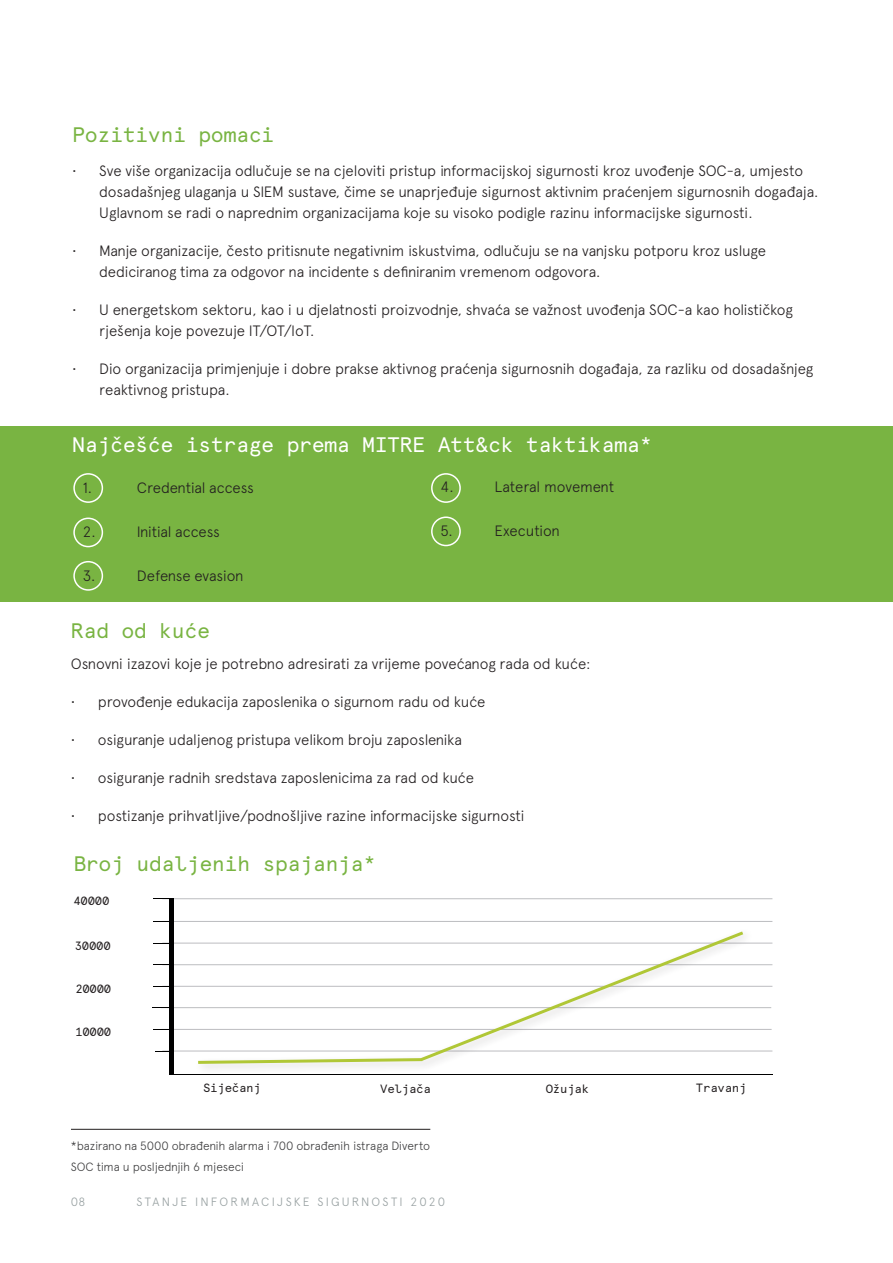
<style>
.page{position:relative;width:893px;height:1263px;background:#fff}
.page>*{position:absolute;margin:0;border:0;box-sizing:border-box;transform-origin:0 0}
.Level_2_Headings{font:21px "Apercu Pro Mono";letter-spacing:-.02em;color:#79b442}
.All_Page_Title{font:21px "Apercu Pro Mono";letter-spacing:-.02em;color:#fff}
.Body_Text{font:300 15px/21px "Apercu Pro";letter-spacing:-.015em;color:#231f20}
.Body_Text-2{font:300 12px/21px "Apercu Pro";letter-spacing:-.015em;color:#3e3e3f}
.t1{font:300 12px "Apercu Pro";letter-spacing:.18em;color:#97a0a1}
.Level_2_Headings-2{font:12px "Apercu Mono";letter-spacing:-.02em;color:#231f20}
.Level_2_Headings-3{font:12px "Apercu Pro Mono";letter-spacing:-.02em;color:#231f20}
</style>
<div class="page">
<hr style="left:162px;top:1051px;width:610px;height:1px;background:#bcbdc0">
<hr style="left:161px;top:1029px;width:611px;height:1px;background:#bcbdc0">
<hr style="left:161px;top:1007px;width:610px;height:1px;background:#bcbdc0">
<hr style="left:162px;top:986px;width:610px;height:1px;background:#bcbdc0">
<hr style="left:162px;top:964px;width:610px;height:1px;background:#bcbdc0">
<hr style="left:162px;top:943px;width:610px;height:1px;background:#bcbdc0">
<hr style="left:162px;top:921px;width:610px;height:1px;background:#bcbdc0">
<hr style="left:162px;top:898px;width:610px;height:1px;background:#bcbdc0">
<hr style="left:170px;top:898px;width:4px;height:176px;background:#000">
<hr style="left:173px;top:1074px;width:599px;height:1px;background:#000">
<svg style="left:155px;top:1051px;width:15px;height:1px"></svg>
<div style="left:193px;top:927px;width:560px;height:148px;background:#fff"></div>
<svg style="left:195px;top:931px;width:551px;height:134px"></svg>
<svg style="left:153px;top:1029px;width:17px;height:1px"></svg>
<svg style="left:152px;top:1007px;width:18px;height:1px"></svg>
<svg style="left:153px;top:986px;width:17px;height:1px"></svg>
<svg style="left:153px;top:964px;width:17px;height:1px"></svg>
<svg style="left:153px;top:943px;width:17px;height:1px"></svg>
<svg style="left:153px;top:921px;width:17px;height:1px"></svg>
<svg style="left:153px;top:898px;width:17px;height:1px"></svg>
<div style="left:0;top:426px;width:893px;height:176px;background:#79b442"></div>
<div style="left:73px;top:473px;width:30px;height:30px;border:2px solid #fff;border-radius:50%"></div>
<div style="left:73px;top:518px;width:30px;height:29px;border:2px solid #fff;border-radius:50%"></div>
<div style="left:73px;top:561px;width:30px;height:30px;border:2px solid #fff;border-radius:50%"></div>
<div style="left:431px;top:473px;width:30px;height:30px;border:2px solid #fff;border-radius:50%"></div>
<div style="left:431px;top:516px;width:30px;height:30px;border:2px solid #fff;border-radius:50%"></div>
<hr style="left:71px;top:1129px;width:359px;height:1px;background:#231f20">
<p class="Level_2_Headings" style="left:72px;top:119px;width:204px">Pozitivni pomaci</p>
<p class="Body_Text" style="left:99px;top:159px;width:721px;text-indent:-27px">• Sve više organizacija odlučuje se na cjeloviti pristup informacijskoj sigurnosti kroz uvođenje SOC-a, umjesto dosadašnjeg ulaganja u SIEM sustave, čime se unaprjeđuje sigurnost aktivnim praćenjem sigurnosnih događaja.<br>Uglavnom se radi o naprednim organizacijama koje su visoko podigle razinu informacijske sigurnosti.</p>
<p class="Body_Text" style="left:99px;top:239px;width:668px;text-indent:-27px">• Manje organizacije, često pritisnute negativnim iskustvima, odlučuju se na vanjsku potporu kroz usluge dediciranog tima za odgovor na incidente s definiranim vremenom odgovora.</p>
<p class="Body_Text" style="left:99px;top:298px;width:695px;text-indent:-27px">• U energetskom sektoru, kao i u djelatnosti proizvodnje, shvaća se važnost uvođenja SOC-a kao holističkog rješenja koje povezuje IT/OT/IoT.</p>
<p class="Body_Text" style="left:99px;top:357px;width:715px;text-indent:-27px">• Dio organizacija primjenjuje i dobre prakse aktivnog praćenja sigurnosnih događaja, za razliku od dosadašnjeg reaktivnog pristupa.</p>
<p class="All_Page_Title" style="left:72px;top:429px;width:582px">Najčešće istrage prema MITRE Att&amp;ck taktikama*</p>
<p class="Body_Text" style="left:83px;top:476px;width:11px">1.</p>
<p class="Body_Text" style="left:137px;top:476px;width:118px">Credential access</p>
<p class="Body_Text" style="left:83px;top:520px;width:14px">2.</p>
<p class="Body_Text" style="left:137px;top:520px;width:84px">Initial access</p>
<p class="Body_Text" style="left:83px;top:564px;width:14px">3.</p>
<p class="Body_Text" style="left:137px;top:564px;width:108px">Defense evasion</p>
<p class="Body_Text" style="left:441px;top:475px;width:14px">4.</p>
<p class="Body_Text" style="left:495px;top:475px;width:121px">Lateral movement</p>
<p class="Body_Text" style="left:441px;top:519px;width:14px">5.</p>
<p class="Body_Text" style="left:495px;top:519px;width:67px">Execution</p>
<p class="Level_2_Headings" style="left:71px;top:615px;width:141px">Rad od kuće</p>
<p class="Body_Text" style="left:71px;top:651px;width:521px">Osnovni izazovi koje je potrebno adresirati za vrijeme povećanog rada od kuće:</p>
<p class="Body_Text" style="left:71px;top:689px;width:416px">• provođenje edukacija zaposlenika o sigurnom radu od kuće</p>
<p class="Body_Text" style="left:71px;top:727px;width:392px">• osiguranje udaljenog pristupa velikom broju zaposlenika</p>
<p class="Body_Text" style="left:71px;top:765px;width:405px">• osiguranje radnih sredstava zaposlenicima za rad od kuće</p>
<p class="Body_Text" style="left:71px;top:803px;width:455px">• postizanje prihvatljive/podnošljive razine informacijske sigurnosti</p>
<p class="Level_2_Headings" style="left:73px;top:847px;width:304px">Broj udaljenih spajanja*</p>
<p class="Level_2_Headings-2" style="left:73px;top:893px;width:38px">40000</p>
<p class="Level_2_Headings-2" style="left:75px;top:939px;width:38px">30000</p>
<p class="Level_2_Headings-2" style="left:75px;top:982px;width:38px">20000</p>
<p class="Level_2_Headings-2" style="left:75px;top:1025px;width:38px">10000</p>
<p class="Level_2_Headings-3" style="left:203px;top:1079px;width:59px">Siječanj</p>
<p class="Level_2_Headings-3" style="left:380px;top:1079px;width:52px">Veljača</p>
<p class="Level_2_Headings-2" style="left:546px;top:1081px;width:45px">Ožujak</p>
<p class="Level_2_Headings-2" style="left:696px;top:1081px;width:52px">Travanj</p>
<p class="Body_Text-2" style="left:71px;top:1134px;width:361px">*bazirano na 5000 obrađenih alarma i 700 obrađenih istraga Diverto<br>SOC tima u posljednjih 6 mjeseci</p>
<p class="t1" style="left:71px;top:1193px;width:16px">08</p>
<p class="t1" style="left:136px;top:1193px;width:310px">STANJE INFORMACIJSKE SIGURNOSTI 2020</p>
</div>
